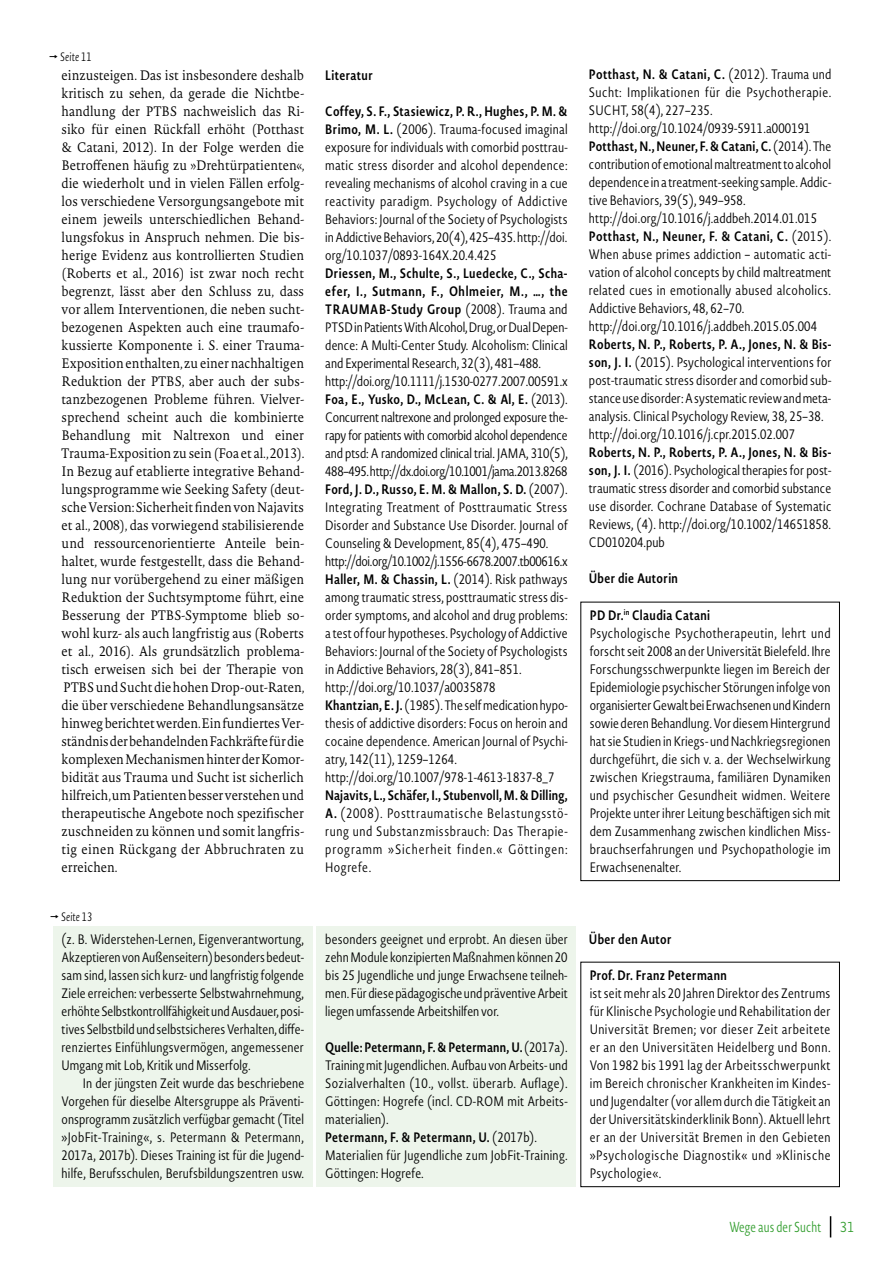
<style>
.page{position:relative;width:893px;height:1263px;background:#fff}
.page>*{position:absolute;margin:0;border:0;box-sizing:border-box;transform-origin:0 0}
.t1{font:300 14.25px "Novel Sans Cond Pro";letter-spacing:.01em;color:#339e2f;scale:.9 1}
.t2{font:300 14.25px "Novel Sans Pro";color:#339e2f;scale:.9 1}
.t3{font:300 13.5px/18px "Novel Sans Cond Pro";letter-spacing:.01em;color:#000;text-align:justify}
.t4{font:300 13.5px/18px "Novel Pro";letter-spacing:.02em;color:#000;text-align:justify;scale:.9 1}
.t5{font:600 13.5px "Novel Sans Cond Pro";letter-spacing:.03em;color:#000}
.t6{font:italic 300 12px "Novel Sans Cond Pro";letter-spacing:.01em;color:#000;scale:.9 1}
.s1{font-weight:600}
</style>
<div class="page">
<svg style="left:830px;top:1216px;width:1px;height:21px"></svg>
<div style="left:580px;top:962px;width:260px;height:225px;border:1px solid #000"></div>
<div style="left:53px;top:926px;width:260px;height:260px;background:#edf5eb"></div>
<div style="left:317px;top:926px;width:259px;height:260px;background:#edf5eb"></div>
<div style="left:580px;top:602px;width:260px;height:279px;border:1px solid #000"></div>
<p class="t6" style="left:60px;top:49px;width:36px">Seite 11</p>
<p class="t4" style="left:62px;top:65px;width:271px">einzusteigen. Das ist insbesondere deshalb kritisch zu sehen, da gerade die Nichtbe&shy;handlung der PTBS nachweislich das Ri&shy;siko für einen Rückfall erhöht (Potthast &amp; Catani, 2012). In der Folge werden die Betroffenen häufig zu »Drehtürpatienten«, die wiederholt und in vielen Fällen erfolg&shy;los verschiedene Versorgungsangebote mit einem jeweils unterschiedlichen Behand&shy;lungsfokus in Anspruch nehmen. Die bis&shy;herige Evidenz aus kontrollierten Studien (Roberts et al., 2016) ist zwar noch recht begrenzt, lässt aber den Schluss zu, dass vor allem Interventionen, die neben sucht&shy;bezogenen Aspekten auch eine traumafo&shy;kussierte Komponente i. S. einer Trauma-Exposition enthalten, zu einer nachhaltigen Reduktion der PTBS, aber auch der subs&shy;tanzbezogenen Probleme führen. Vielver&shy;sprechend scheint auch die kombinierte Behandlung mit Naltrexon und einer Trauma-Exposition zu sein (Foa et al., 2013).<br>In Bezug auf etablierte integrative Behand&shy;lungsprogramme wie Seeking Safety (deut&shy;sche Version: Sicherheit finden von Najavits et al., 2008), das vorwiegend stabilisierende und ressourcenorientierte Anteile bein&shy;haltet, wurde festgestellt, dass die Behand&shy;lung nur vorübergehend zu einer mäßigen Reduktion der Suchtsymptome führt, eine Besserung der PTBS-Symptome blieb so&shy;wohl kurz- als auch langfristig aus (Roberts et al., 2016). Als grundsätzlich problema&shy;tisch erweisen sich bei der Therapie von PTBS und Sucht die hohen Drop-out-Raten, die über verschiedene Behandlungsansätze hinweg berichtet werden. Ein fundiertes Ver&shy;ständnis der behandelnden Fachkräfte für die komplexen Mechanismen hinter der Komor&shy;bidität aus Trauma und Sucht ist sicherlich hilfreich, um Patienten besser verstehen und therapeutische Angebote noch spezifischer zuschneiden zu können und somit langfris&shy;tig einen Rückgang der Abbruchraten zu erreichen.</p>
<p class="t5" style="left:325px;top:65px;width:49px">Literatur</p>
<p class="t3" style="left:325px;top:102px;width:244px"><span class="s1">Coffey, S. F., Stasiewicz, P. R., Hughes, P. M. &amp; Brimo, M. L.</span> (2006). Trauma-focused imaginal exposure for individuals with comorbid posttrau&shy;matic stress disorder and alcohol dependence: revealing mechanisms of alcohol craving in a cue reactivity paradigm. Psychology of Addictive Behaviors: Journal of the Society of Psychologists in Addictive Behaviors, 20(4), 425–435. http://doi. org/10.1037/0893-164X.20.4.425</p>
<p class="t3" style="left:325px;top:264px;width:244px;text-align:left"><span class="s1">Driessen, M., Schulte, S., Luedecke, C., Scha&shy;efer, I., Sutmann, F., Ohlmeier, M., …, the TRAUMAB-Study Group</span> (2008). Trauma and PTSD in Patients With Alcohol, Drug, or Dual Depen&shy;dence: A Multi-Center Study. Alcoholism: Clinical and Experimental Research, 32(3), 481–488. http://doi.org/10.1111/j.1530-0277.2007.00591.x <span class="s1">Foa, E., Yusko, D., McLean, C. &amp; Al, E.</span> (2013).<br>Concurrent naltrexone and prolonged exposure the&shy;rapy for patients with comorbid alcohol dependence and ptsd: A randomized clinical trial. JAMA, 310(5), 488–495. http://dx.doi.org/10.1001/jama.2013.8268<br><span class="s1">Ford, J. D., Russo, E. M. &amp; Mallon, S. D.</span> (2007).<br>Integrating Treatment of Posttraumatic Stress Disorder and Substance Use Disorder. Journal of Counseling &amp; Development, 85(4), 475–490. http://doi.org/10.1002/j.1556-6678.2007.tb00616.x <span class="s1">Haller, M. &amp; Chassin, L.</span> (2014). Risk pathways among traumatic stress, posttraumatic stress dis&shy;order symptoms, and alcohol and drug problems: a test of four hypotheses. Psychology of Addictive Behaviors: Journal of the Society of Psychologists in Addictive Behaviors, 28(3), 841–851. http://doi.org/10.1037/a0035878<br><span class="s1">Khantzian, E. J.</span> (1985). The self medication hypo&shy;thesis of addictive disorders: Focus on heroin and cocaine dependence. American Journal of Psychi&shy;atry, 142(11), 1259–1264. http://doi.org/10.1007/978-1-4613-1837-8_7</p>
<p class="t3" style="left:325px;top:786px;width:244px"><span class="s1">Najavits, L., Schäfer, I., Stubenvoll, M. &amp; Dilling, A.</span> (2008). Posttraumatische Belastungsstö&shy;rung und Substanzmissbrauch: Das Therapie&shy;programm »Sicherheit finden.« Göttingen:<br>Hogrefe.</p>
<p class="t6" style="left:61px;top:909px;width:36px">Seite 13</p>
<p class="t3" style="left:62px;top:930px;width:244px">(z. B. Widerstehen-Lernen, Eigenverantwortung, Akzeptieren von Außenseitern) besonders bedeut&shy;sam sind, lassen sich kurz- und langfristig folgende Ziele erreichen: verbesserte Selbstwahrnehmung, erhöhte Selbstkontrollfähigkeit und Ausdauer, posi&shy;tives Selbstbild und selbstsicheres Verhalten, diffe&shy;renziertes Einfühlungsvermögen, angemessener Umgang mit Lob, Kritik und Misserfolg.</p>
<p class="t3" style="left:62px;top:1074px;width:244px;text-indent:21px">In der jüngsten Zeit wurde das beschriebene Vorgehen für dieselbe Altersgruppe als Präventi&shy;onsprogramm zusätzlich verfügbar gemacht (Titel »JobFit-Training«, s. Petermann &amp; Petermann, 2017a, 2017b). Dieses Training ist für die Jugend&shy;hilfe, Berufsschulen, Berufsbildungszentren usw.</p>
<p class="t3" style="left:325px;top:930px;width:244px">besonders geeignet und erprobt. An diesen über zehn Module konzipierten Maßnahmen können 20 bis 25 Jugendliche und junge Erwachsene teilneh&shy;men. Für diese pädagogische und präventive Arbeit liegen umfassende Arbeitshilfen vor.</p>
<p class="t3" style="left:325px;top:1038px;width:244px;text-align:left"><span class="s1">Quelle: Petermann, F. &amp; Petermann, U.</span> (2017a).<br>Training mit Jugendlichen. Aufbau von Arbeits- und Sozialverhalten (10., vollst. überarb. Auflage).<br>Göttingen: Hogrefe (incl. CD-ROM mit Arbeits&shy;materialien).<br><span class="s1">Petermann, F. &amp; Petermann, U.</span> (2017b).<br>Materialien für Jugendliche zum JobFit-Training.<br>Göttingen: Hogrefe.</p>
<p class="t3" style="left:589px;top:66px;width:244px;text-align:left"><span class="s1">Potthast, N. &amp; Catani, C.</span> (2012). Trauma und Sucht: Implikationen für die Psychotherapie.<br>SUCHT, 58(4), 227–235. http://doi.org/10.1024/0939-5911.a000191<br><span class="s1">Potthast, N., Neuner, F. &amp; Catani, C.</span> (2014). The contribution of emotional maltreatment to alcohol dependence in a treatment-seeking sample. Addic&shy;tive Behaviors, 39(5), 949–958. http://doi.org/10.1016/j.addbeh.2014.01.015<br><span class="s1">Potthast, N., Neuner, F. &amp; Catani, C.</span> (2015).<br>When abuse primes addiction – automatic acti&shy;vation of alcohol concepts by child maltreatment related cues in emotionally abused alcoholics.<br>Addictive Behaviors, 48, 62–70. http://doi.org/10.1016/j.addbeh.2015.05.004</p>
<p class="t3" style="left:589px;top:336px;width:244px;text-align:left"><span class="s1">Roberts, N. P., Roberts, P. A., Jones, N. &amp; Bis&shy;son, J. I.</span> (2015). Psychological interventions for post-traumatic stress disorder and comorbid sub&shy;stance use disorder: A systematic review and meta&shy;analysis. Clinical Psychology Review, 38, 25–38. http://doi.org/10.1016/j.cpr.2015.02.007</p>
<p class="t3" style="left:589px;top:443px;width:244px"><span class="s1">Roberts, N. P., Roberts, P. A., Jones, N. &amp; Bis&shy;son, J. I.</span> (2016). Psychological therapies for post&shy;traumatic stress disorder and comorbid substance use disorder. Cochrane Database of Systematic Reviews, (4). http://doi.org/10.1002/14651858.<br>CD010204.pub</p>
<p class="t5" style="left:589px;top:569px;width:91px">Über die Autorin</p>
<p class="t3" style="left:590px;top:606px;width:243px;text-align:left"><span class="s1">PD Dr.</span><sup>in</sup> <span class="s1">Claudia Catani<br></span>Psychologische Psychotherapeutin, lehrt und forscht seit 2008 an der Universität Bielefeld. Ihre Forschungsschwerpunkte liegen im Bereich der Epidemiologie psychischer Störungen infolge von organisierter Gewalt bei Erwachsenen und Kindern sowie deren Behandlung. Vor diesem Hintergrund hat sie Studien in Kriegs- und Nachkriegsregionen durchgeführt, die sich v. a. der Wechselwirkung zwischen Kriegstrauma, familiären Dynamiken und psychischer Gesundheit widmen. Weitere Projekte unter ihrer Leitung beschäftigen sich mit dem Zusammenhang zwischen kindlichen Miss&shy;brauchserfahrungen und Psychopathologie im Erwachsenenalter.</p>
<p class="t5" style="left:589px;top:929px;width:84px">Über den Autor</p>
<p class="t5" style="left:590px;top:965px;width:139px">Prof. Dr. Franz Petermann</p>
<p class="t3" style="left:590px;top:984px;width:242px">ist seit mehr als 20 Jahren Direktor des Zentrums für Klinische Psychologie und Rehabilitation der Universität Bremen; vor dieser Zeit arbeitete er an den Universitäten Heidelberg und Bonn.<br>Von 1982 bis 1991 lag der Arbeitsschwerpunkt im Bereich chronischer Krankheiten im Kindes&shy;und Jugendalter (vor allem durch die Tätigkeit an der Universitätskinderklinik Bonn). Aktuell lehrt er an der Universität Bremen in den Gebieten »Psychologische Diagnostik« und »Klinische Psychologie«.</p>
<p class="t1" style="left:729px;top:1217px;width:104px">Wege aus der Sucht</p>
<p class="t2" style="left:840px;top:1217px;width:18px">31</p>
</div>
